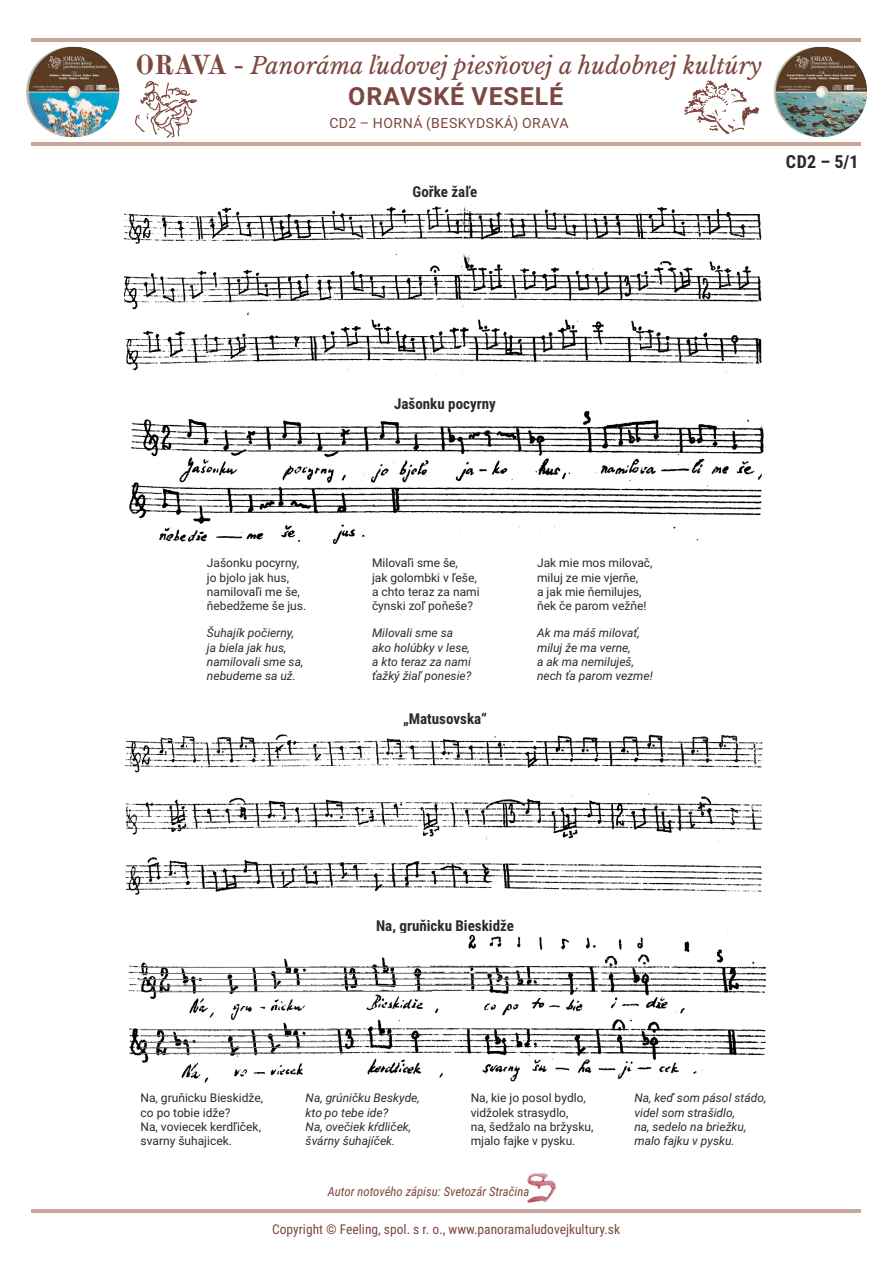
<style>
.page{position:relative;width:893px;height:1263px;background:#fff}
.page>*{position:absolute;margin:0;border:0;box-sizing:border-box;transform-origin:0 0}
.t1{font:700 25.05px "Roboto";letter-spacing:.035em;color:#7d4740}
.t2{font:italic 23.4px "Libre Baskerville";color:#7d4740}
.t3{font:700 18px "Roboto Condensed";color:#2b2929}
.t4{font:700 15px "Roboto Condensed";color:#2b2929}
.t5{font:14.1px "Roboto";letter-spacing:.035em;color:#7d4740}
.t6{font:13.5px "Roboto Condensed";color:#7d4740}
.t7{font:italic 12.75px "Roboto Condensed";color:#7d4740}
.t8{font:12px/14.4px "Roboto";color:#2b2929}
.t9{font:italic 12px/14.4px "Roboto";color:#2b2929}
.s1{font-family:"Old Standard TT";font-weight:700;font-style:normal;font-size:27px}
.s2{font-weight:700;font-style:normal}
</style>
<div class="page">
<img style="left:125px;top:734px;width:637px;height:161px">
<img style="left:129px;top:410px;width:635px;height:135px">
<img style="left:773px;top:75px;width:94px;height:34px">
<img style="left:777px;top:47px;width:89px;height:90px">
<svg style="left:684px;top:80px;width:75px;height:55px"></svg>
<img style="left:528px;top:1174px;width:27px;height:28px">
<hr style="left:32px;top:39px;width:829px;height:3px;background:#c7a69c">
<hr style="left:32px;top:142px;width:829px;height:3px;background:#c7a69c">
<hr style="left:32px;top:1209px;width:829px;height:4px;background:#c7a69c">
<svg style="left:135px;top:81px;width:62px;height:57px"></svg>
<img style="left:26px;top:74px;width:94px;height:36px">
<img style="left:30px;top:47px;width:89px;height:90px">
<img style="left:125px;top:203px;width:637px;height:174px">
<img style="left:128px;top:934px;width:637px;height:148px">
<hr style="left:142px;top:967px;width:377px;height:1px;background:#737370">
<hr style="left:141px;top:973px;width:378px;height:1px;background:#737370">
<svg style="left:137px;top:978px;width:435px;height:14px"></svg>
<svg style="left:140px;top:1041px;width:199px;height:13px"></svg>
<hr style="left:143px;top:1035px;width:195px;height:1px;background:#737370">
<hr style="left:140px;top:1029px;width:198px;height:1px;background:#737370">
<h2 class="t2" style="left:135px;top:51px;width:628px"><span class="s1">ORAVA</span> <span class="s2">-</span> Panoráma ľudovej piesňovej a hudobnej kultúry</h2>
<h1 class="t1" style="left:348px;top:86px;width:217px">ORAVSKÉ VESELÉ</h1>
<p class="t5" style="left:329px;top:117px;width:241px">CD2 – HORNÁ (BESKYDSKÁ) ORAVA</p>
<p class="t4" style="left:413px;top:185px;width:66px">Gořke žaľe</p>
<h3 class="t3" style="left:786px;top:155px;width:74px">CD2 – 5/1</h3>
<p class="t8" style="left:207px;top:557px;width:101px">Jašonku pocyrny, jo bjolo jak hus, namilovaľi me še, ňebedžeme še jus.</p>
<p class="t4" style="left:394px;top:398px;width:103px">Jašonku pocyrny</p>
<p class="t8" style="left:372px;top:557px;width:109px">Milovaľi sme še,<br>jak golombki v ľeše, a chto teraz za nami čynski zoľ poňeše?</p>
<p class="t8" style="left:537px;top:557px;width:117px">Jak mie mos milovač, miluj ze mie vjerňe,<br>a jak mie ňemilujes, ňek če parom vežňe!</p>
<p class="t9" style="left:207px;top:627px;width:98px">Šuhajík počierny, ja biela jak hus, namilovali sme sa, nebudeme sa už.</p>
<p class="t9" style="left:372px;top:627px;width:101px">Milovali sme sa ako holúbky v lese, a kto teraz za nami ťažký žiaľ ponesie?</p>
<p class="t9" style="left:537px;top:627px;width:117px">Ak ma máš milovať, miluj že ma verne,<br>a ak ma nemiluješ, nech ťa parom vezme!</p>
<p class="t4" style="left:403px;top:713px;width:85px">„Matusovska“</p>
<p class="t4" style="left:376px;top:919px;width:139px">Na, gruňicku Bieskidže</p>
<p class="t8" style="left:141px;top:1092px;width:124px">Na, gruňicku Bieskidže, co po tobie idže?<br>Na, voviecek kerdľiček, svarny šuhajicek.</p>
<p class="t9" style="left:306px;top:1092px;width:116px">Na, grúničku Beskyde, kto po tebe ide?<br>Na, ovečiek kŕdliček, švárny šuhajíček.</p>
<p class="t8" style="left:471px;top:1092px;width:124px">Na, kie jo posol bydlo, vidžolek strasydlo,<br>na, šedžalo na bržysku, mjalo fajke v pysku.</p>
<p class="t9" style="left:634px;top:1092px;width:134px">Na, keď som pásol stádo, videl som strašidlo,<br>na, sedelo na briežku, malo fajku v pysku.</p>
<p class="t7" style="left:328px;top:1187px;width:203px">Autor notového zápisu: Svetozár Stračina</p>
<p class="t6" style="left:272px;top:1223px;width:350px">Copyright © Feeling, spol. s r. o., www.panoramaludovejkultury.sk</p>
</div>
